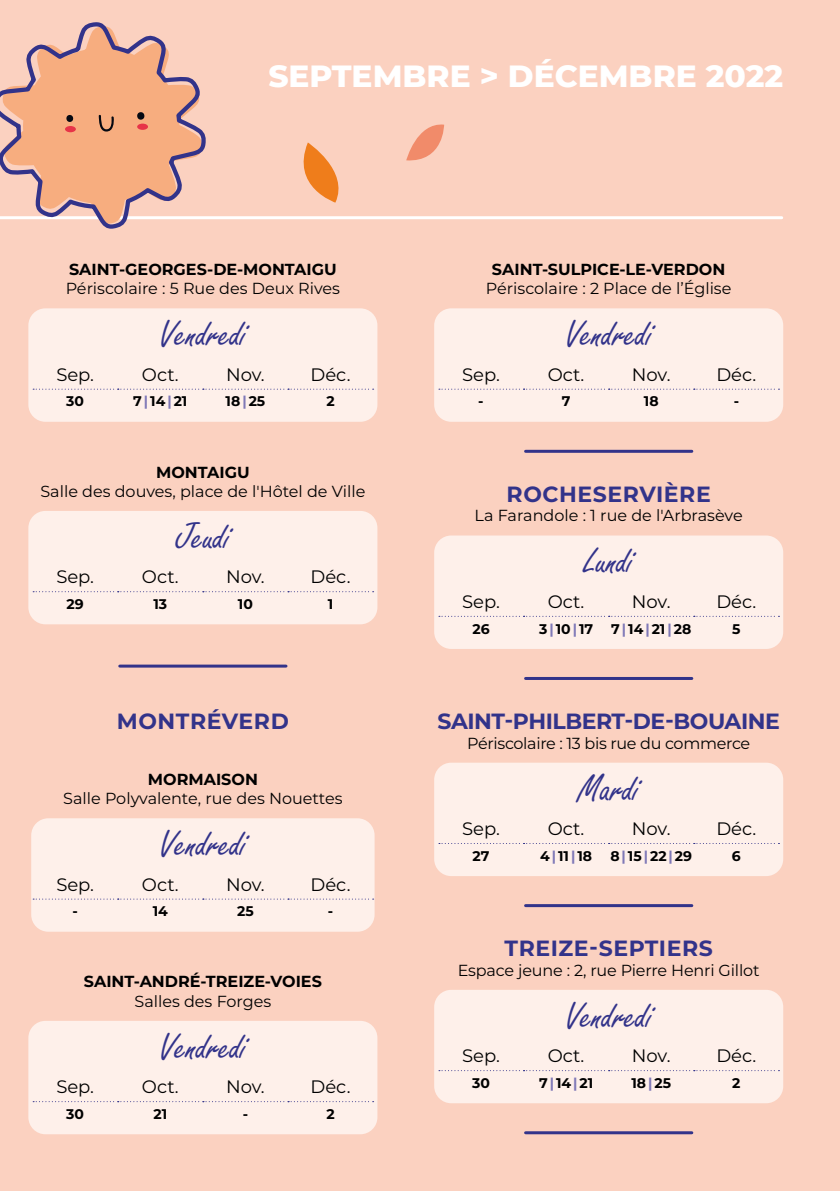
<style>
.page{position:relative;width:840px;height:1191px;background:#fff}
.page>*{position:absolute;margin:0;border:0;box-sizing:border-box;transform-origin:0 0}
.t1{font:40px "Freestyle Script";color:#32338a}
.t2{font:800 31.2px "Montserrat";color:#fff}
.t3{font:700 22px "Montserrat";letter-spacing:.025em;color:#32338a}
.t4{font:700 22px "Montserrat";letter-spacing:-.02em;color:#32338a}
.t5{font:18px "Montserrat";color:#000}
.t6{font:16px "Montserrat";color:#000}
.t7{font:700 16px "Montserrat";color:#000}
.t8{font:16px "Montserrat";letter-spacing:-.02em;color:#000}
.t9{font:700 14px "Montserrat";color:#000}
.s1{color:#7f78b7}
</style>
<div class="page">
<div style="left:0;top:0;width:839px;height:1191px;background:#fbd1c0"></div>
<hr style="left:0;top:216px;width:781px;height:3px;background:#fff">
<hr style="left:525px;top:1131px;width:166px;height:3px;background:#32338a">
<hr style="left:120px;top:664px;width:166px;height:3px;background:#32338a">
<hr style="left:525px;top:450px;width:166px;height:3px;background:#32338a">
<hr style="left:525px;top:677px;width:166px;height:3px;background:#32338a">
<hr style="left:525px;top:904px;width:166px;height:3px;background:#32338a">
<div style="left:28px;top:1020px;width:349px;height:114px;background:#fef0ea;border-radius:17px"></div>
<svg style="left:33px;top:1101px;width:340px;height:1px"></svg>
<div style="left:31px;top:818px;width:343px;height:113px;background:#fef0ea;border-radius:17px"></div>
<svg style="left:33px;top:898px;width:340px;height:1px"></svg>
<div style="left:28px;top:511px;width:349px;height:113px;background:#fef0ea;border-radius:17px"></div>
<svg style="left:33px;top:591px;width:340px;height:1px"></svg>
<div style="left:28px;top:308px;width:349px;height:114px;background:#fef0ea;border-radius:17px"></div>
<svg style="left:33px;top:389px;width:340px;height:1px"></svg>
<div style="left:434px;top:308px;width:348px;height:114px;background:#fef0ea;border-radius:17px"></div>
<svg style="left:438px;top:389px;width:341px;height:1px"></svg>
<div style="left:434px;top:535px;width:348px;height:114px;background:#fef0ea;border-radius:17px"></div>
<svg style="left:438px;top:616px;width:341px;height:1px"></svg>
<div style="left:434px;top:762px;width:348px;height:114px;background:#fef0ea;border-radius:17px"></div>
<svg style="left:438px;top:843px;width:341px;height:1px"></svg>
<div style="left:434px;top:989px;width:348px;height:114px;background:#fef0ea;border-radius:17px"></div>
<svg style="left:438px;top:1070px;width:341px;height:1px"></svg>
<svg style="left:0;top:22px;width:209px;height:207px"></svg>
<svg style="left:2px;top:26px;width:200px;height:198px"></svg>
<div style="left:65px;top:126px;width:11px;height:6px;background:#e73448;border-radius:50%"></div>
<div style="left:137px;top:124px;width:11px;height:6px;background:#e73448;border-radius:50%"></div>
<svg style="left:303px;top:142px;width:36px;height:61px"></svg>
<svg style="left:406px;top:124px;width:38px;height:37px"></svg>
<h2 class="t2" style="left:268px;top:53px;width:516px">SEPTEMBRE &gt; DÉCEMBRE 2022</h2>
<p class="t7" style="left:69px;top:258px;width:269px">SAINT-GEORGES-DE-MONTAIGU</p>
<p class="t6" style="left:66px;top:277px;width:276px">Périscolaire : 5 Rue des Deux Rives</p>
<h1 class="t1" style="left:159px;top:312px;width:89px">Vendredi</h1>
<p class="t5" style="left:56px;top:362px;width:39px">Sep.</p>
<p class="t5" style="left:142px;top:362px;width:38px">Oct.</p>
<p class="t5" style="left:226px;top:362px;width:40px">Nov.</p>
<p class="t5" style="left:310px;top:362px;width:42px">Déc.</p>
<p class="t9" style="left:66px;top:391px;width:19px">30</p>
<p class="t9" style="left:133px;top:391px;width:56px">7 <span class="s1">|</span> 14 <span class="s1">|</span> 21</p>
<p class="t9" style="left:225px;top:391px;width:41px">18 <span class="s1">|</span> 25</p>
<p class="t9" style="left:326px;top:391px;width:10px">2</p>
<p class="t7" style="left:156px;top:460px;width:95px">MONTAIGU</p>
<p class="t6" style="left:40px;top:480px;width:326px">Salle des douves, place de l'Hôtel de Ville</p>
<h1 class="t1" style="left:176px;top:515px;width:56px">Jeudi</h1>
<p class="t5" style="left:56px;top:564px;width:39px">Sep.</p>
<p class="t5" style="left:142px;top:564px;width:38px">Oct.</p>
<p class="t5" style="left:226px;top:564px;width:40px">Nov.</p>
<p class="t5" style="left:310px;top:564px;width:42px">Déc.</p>
<p class="t9" style="left:67px;top:594px;width:19px">29</p>
<p class="t9" style="left:153px;top:594px;width:15px">13</p>
<p class="t9" style="left:238px;top:594px;width:16px">10</p>
<p class="t9" style="left:328px;top:594px;width:7px">1</p>
<h3 class="t3" style="left:117px;top:705px;width:173px">MONTRÉVERD</h3>
<p class="t7" style="left:148px;top:767px;width:111px">MORMAISON</p>
<p class="t6" style="left:63px;top:787px;width:281px">Salle Polyvalente, rue des Nouettes</p>
<h1 class="t1" style="left:159px;top:822px;width:89px">Vendredi</h1>
<p class="t5" style="left:56px;top:872px;width:39px">Sep.</p>
<p class="t5" style="left:142px;top:872px;width:38px">Oct.</p>
<p class="t5" style="left:226px;top:872px;width:40px">Nov.</p>
<p class="t5" style="left:310px;top:872px;width:42px">Déc.</p>
<p class="t9" style="left:72px;top:901px;width:7px">-</p>
<p class="t9" style="left:153px;top:901px;width:17px">14</p>
<p class="t9" style="left:237px;top:901px;width:18px">25</p>
<p class="t9" style="left:328px;top:901px;width:7px">-</p>
<p class="t7" style="left:84px;top:970px;width:239px">SAINT-ANDRÉ-TREIZE-VOIES</p>
<p class="t6" style="left:134px;top:990px;width:138px">Salles des Forges</p>
<h1 class="t1" style="left:159px;top:1024px;width:89px">Vendredi</h1>
<p class="t5" style="left:56px;top:1074px;width:39px">Sep.</p>
<p class="t5" style="left:142px;top:1074px;width:38px">Oct.</p>
<p class="t5" style="left:226px;top:1074px;width:40px">Nov.</p>
<p class="t5" style="left:310px;top:1074px;width:42px">Déc.</p>
<p class="t9" style="left:66px;top:1103px;width:19px">30</p>
<p class="t9" style="left:153px;top:1103px;width:15px">21</p>
<p class="t9" style="left:242px;top:1103px;width:7px">-</p>
<p class="t9" style="left:326px;top:1103px;width:10px">2</p>
<p class="t7" style="left:491px;top:258px;width:235px">SAINT-SULPICE-LE-VERDON</p>
<p class="t6" style="left:485px;top:277px;width:247px">Périscolaire : 2 Place de l’Église</p>
<h1 class="t1" style="left:564px;top:312px;width:89px">Vendredi</h1>
<p class="t5" style="left:462px;top:362px;width:39px">Sep.</p>
<p class="t5" style="left:547px;top:362px;width:38px">Oct.</p>
<p class="t5" style="left:631px;top:362px;width:40px">Nov.</p>
<p class="t5" style="left:716px;top:362px;width:42px">Déc.</p>
<p class="t9" style="left:478px;top:391px;width:7px">-</p>
<p class="t9" style="left:561px;top:391px;width:10px">7</p>
<p class="t9" style="left:643px;top:391px;width:16px">18</p>
<p class="t9" style="left:733px;top:391px;width:7px">-</p>
<h3 class="t3" style="left:506px;top:478px;width:205px">ROCHESERVIÈRE</h3>
<p class="t6" style="left:474px;top:504px;width:269px">La Farandole : 1 rue de l'Arbrasève</p>
<h1 class="t1" style="left:584px;top:539px;width:50px">Lundi</h1>
<p class="t5" style="left:462px;top:589px;width:39px">Sep.</p>
<p class="t5" style="left:547px;top:589px;width:38px">Oct.</p>
<p class="t5" style="left:631px;top:589px;width:40px">Nov.</p>
<p class="t5" style="left:716px;top:589px;width:42px">Déc.</p>
<p class="t9" style="left:472px;top:618px;width:19px">26</p>
<p class="t9" style="left:538px;top:618px;width:56px">3 <span class="s1">|</span> 10 <span class="s1">|</span> 17</p>
<p class="t9" style="left:611px;top:618px;width:81px">7 <span class="s1">|</span> 14 <span class="s1">|</span> 21 <span class="s1">|</span> 28</p>
<p class="t9" style="left:731px;top:618px;width:10px">5</p>
<h3 class="t4" style="left:437px;top:705px;width:344px">SAINT-PHILBERT-DE-BOUAINE</h3>
<p class="t8" style="left:467px;top:732px;width:284px">Périscolaire : 13 bis rue du commerce</p>
<h1 class="t1" style="left:578px;top:766px;width:63px">Mardi</h1>
<p class="t5" style="left:462px;top:816px;width:39px">Sep.</p>
<p class="t5" style="left:547px;top:816px;width:38px">Oct.</p>
<p class="t5" style="left:631px;top:816px;width:40px">Nov.</p>
<p class="t5" style="left:716px;top:816px;width:42px">Déc.</p>
<p class="t9" style="left:472px;top:845px;width:18px">27</p>
<p class="t9" style="left:540px;top:845px;width:53px">4 <span class="s1">|</span> 11 <span class="s1">|</span> 18</p>
<p class="t9" style="left:610px;top:845px;width:83px">8 <span class="s1">|</span> 15 <span class="s1">|</span> 22 <span class="s1">|</span> 29</p>
<p class="t9" style="left:731px;top:845px;width:10px">6</p>
<h3 class="t3" style="left:504px;top:932px;width:209px">TREIZE-SEPTIERS</h3>
<p class="t6" style="left:457px;top:959px;width:303px">Espace jeune : 2, rue Pierre Henri Gillot</p>
<h1 class="t1" style="left:564px;top:993px;width:89px">Vendredi</h1>
<p class="t5" style="left:462px;top:1043px;width:39px">Sep.</p>
<p class="t5" style="left:547px;top:1043px;width:38px">Oct.</p>
<p class="t5" style="left:631px;top:1043px;width:40px">Nov.</p>
<p class="t5" style="left:716px;top:1043px;width:42px">Déc.</p>
<p class="t9" style="left:472px;top:1072px;width:19px">30</p>
<p class="t9" style="left:538px;top:1072px;width:56px">7 <span class="s1">|</span> 14 <span class="s1">|</span> 21</p>
<p class="t9" style="left:631px;top:1072px;width:41px">18 <span class="s1">|</span> 25</p>
<p class="t9" style="left:731px;top:1072px;width:10px">2</p>
</div>
